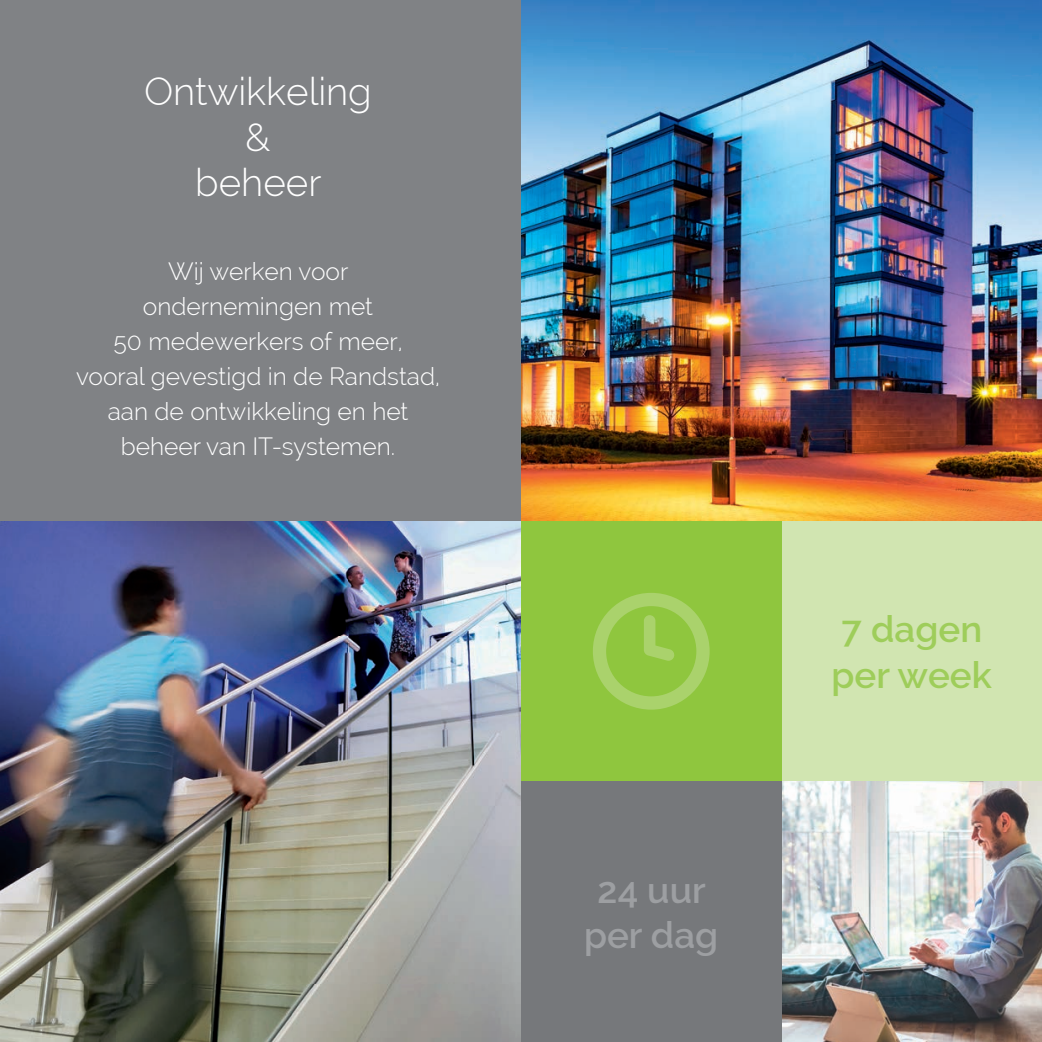
<style>
.page{position:relative;width:1042px;height:1042px;background:#fff}
.page>*{position:absolute;margin:0;border:0;box-sizing:border-box;transform-origin:0 0}
.t1{font:300 38.5px/45.5px "Raleway";color:#fff;text-align:center}
.t2{font:600 36.75px/45.5px "Raleway";color:#9ecd5a}
.t3{font:600 36.75px/45.5px "Raleway";color:#9d9fa2;text-align:center}
.t4{font:300 24.5px/35px "Raleway";color:#fff;text-align:center}
</style>
<div class="page">
<div style="left:0;top:0;width:521px;height:521px;background:#808285"></div>
<img style="left:521px;top:0;width:521px;height:521px">
<div style="left:781px;top:521px;width:261px;height:260px;background:#d1e5b1"></div>
<div style="left:521px;top:521px;width:260px;height:260px;background:#8fc63e"></div>
<img style="left:781px;top:781px;width:261px;height:261px">
<div style="left:521px;top:781px;width:260px;height:261px;background:#76787b"></div>
<img style="left:0;top:521px;width:521px;height:521px">
<svg style="left:593px;top:593px;width:116px;height:116px"></svg>
<h1 class="t1" style="left:144px;top:69px;width:229px">Ontwikkeling &amp;<br>beheer</h1>
<p class="t4" style="left:76px;top:254px;width:365px">Wij werken voor ondernemingen met<br>50 medewerkers of meer, vooral gevestigd in de Randstad, aan de ontwikkeling en het beheer van IT-systemen.</p>
<h2 class="t3" style="left:584px;top:867px;width:136px">24 uur per dag</h2>
<h2 class="t2" style="left:831px;top:607px;width:162px">7 dagen per week</h2>
</div>
